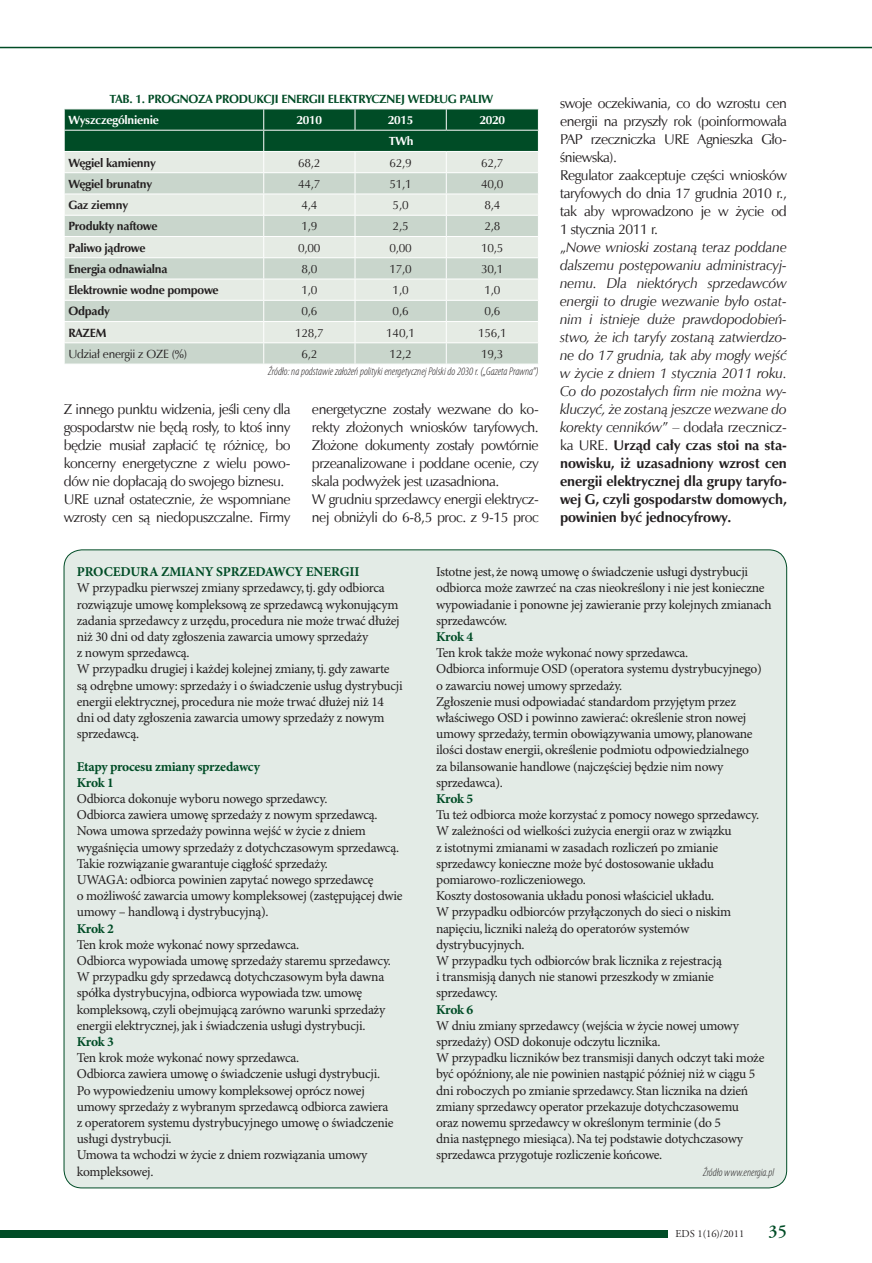
<style>
.page{position:relative;width:872px;height:1263px;background:#fff}
.page>*{position:absolute;margin:0;border:0;box-sizing:border-box;transform-origin:0 0}
.t1{font:600 18px "Adobe Garamond Pro";color:#004c26}
.t2{font:italic 14.25px/18px "Zapf Humnst EU";letter-spacing:-.01em;color:#231f20}
.t3{font:14.25px/18px "Zapf Humnst EU";letter-spacing:-.03em;color:#231f20}
.t4{font:13.5px/16.2px "Minion Pro";letter-spacing:-.02em;color:#231f20}
.t5{font:700 13.5px/16.2px "Minion Pro";letter-spacing:-.015em;color:#004c26}
.t6{font:12px "Zapf Humnst EU";letter-spacing:-.02em;color:#231f20}
.t7{font:700 12px "Zapf Humnst EU";letter-spacing:-.02em;color:#231f20}
.t8{font:700 12px "Zapf Humnst EU";letter-spacing:-.02em;color:#004c26}
.t9{font:700 12px "Zapf Humnst EU";letter-spacing:-.02em;color:#fff}
.t10{font:italic 300 condensed 11.25px "Myriad Pro";color:#231f20}
.t11{font:10.5px "Adobe Garamond Pro";color:#231f20}
.s1{font-style:normal}
.s2{font-weight:700;font-style:normal}
</style>
<div class="page">
<hr style="left:0;top:47px;width:872px;height:1px;background:#004c26">
<div style="left:0;top:1230px;width:668px;height:7px;background:#004c26"></div>
<div style="left:64px;top:550px;width:722px;height:638px;background:#e3ebe6;border-radius:18px"></div>
<svg style="left:64px;top:109px;width:475px;height:255px;background:#b7cbbe"></svg>
<p class="t8" style="left:109px;top:91px;width:385px">Tab. 1. Prognoza produ kcji energ ii elektrycznej według paliw</p>
<p class="t9" style="left:68px;top:113px;width:92px">Wyszczególnienie</p>
<p class="t9" style="left:296px;top:113px;width:27px">2010</p>
<p class="t9" style="left:388px;top:113px;width:27px">2015</p>
<p class="t9" style="left:479px;top:113px;width:27px">2020</p>
<p class="t9" style="left:389px;top:134px;width:26px">TWh</p>
<p class="t7" style="left:68px;top:155px;width:89px">Węgiel kamienny</p>
<p class="t6" style="left:298px;top:155px;width:24px">68,2</p>
<p class="t6" style="left:389px;top:155px;width:24px">62,9</p>
<p class="t6" style="left:481px;top:155px;width:24px">62,7</p>
<p class="t7" style="left:68px;top:176px;width:85px">Węgiel brunatny</p>
<p class="t6" style="left:298px;top:176px;width:24px">44,7</p>
<p class="t6" style="left:389px;top:176px;width:24px">51,1</p>
<p class="t6" style="left:481px;top:176px;width:24px">40,0</p>
<p class="t7" style="left:68px;top:198px;width:61px">Gaz ziemny</p>
<p class="t6" style="left:301px;top:198px;width:17px">4,4</p>
<p class="t6" style="left:392px;top:198px;width:17px">5,0</p>
<p class="t6" style="left:484px;top:198px;width:17px">8,4</p>
<p class="t7" style="left:68px;top:219px;width:91px">Produkty naftowe</p>
<p class="t6" style="left:301px;top:219px;width:17px">1,9</p>
<p class="t6" style="left:392px;top:219px;width:17px">2,5</p>
<p class="t6" style="left:484px;top:219px;width:17px">2,8</p>
<p class="t7" style="left:68px;top:240px;width:79px">Paliwo jądrowe</p>
<p class="t6" style="left:298px;top:240px;width:24px">0,00</p>
<p class="t6" style="left:389px;top:240px;width:24px">0,00</p>
<p class="t6" style="left:481px;top:240px;width:24px">10,5</p>
<p class="t7" style="left:68px;top:261px;width:101px">Energia odnawialna</p>
<p class="t6" style="left:301px;top:261px;width:17px">8,0</p>
<p class="t6" style="left:389px;top:261px;width:24px">17,0</p>
<p class="t6" style="left:481px;top:261px;width:24px">30,1</p>
<p class="t7" style="left:68px;top:283px;width:152px">Elektrownie wodne pompowe</p>
<p class="t6" style="left:301px;top:283px;width:17px">1,0</p>
<p class="t6" style="left:393px;top:283px;width:17px">1,0</p>
<p class="t6" style="left:484px;top:283px;width:17px">1,0</p>
<p class="t7" style="left:68px;top:304px;width:43px">Odpady</p>
<p class="t6" style="left:301px;top:304px;width:17px">0,6</p>
<p class="t6" style="left:393px;top:304px;width:17px">0,6</p>
<p class="t6" style="left:484px;top:304px;width:17px">0,6</p>
<p class="t7" style="left:68px;top:325px;width:8px">RAZE</p>
<p class="t7" style="left:96px;top:325px;width:12px">M</p>
<p class="t6" style="left:295px;top:325px;width:30px">128,7</p>
<p class="t6" style="left:386px;top:325px;width:30px">140,1</p>
<p class="t6" style="left:478px;top:325px;width:30px">156,1</p>
<p class="t6" style="left:68px;top:346px;width:120px">Udział energii z OZE (%)</p>
<p class="t6" style="left:301px;top:346px;width:17px">6,2</p>
<p class="t6" style="left:389px;top:346px;width:24px">12,2</p>
<p class="t6" style="left:481px;top:346px;width:24px">19,3</p>
<p class="t10" style="left:268px;top:365px;width:272px">Źródło: na podstawie założeń polityki energetycznej Polski do 2030 r. („Gazeta Prawna”)</p>
<p class="t3" style="left:64px;top:401px;width:228px">Z innego punktu widzenia, jeśli ceny dla gospodarstw nie będą rosły, to ktoś inny będzie musiał zapłacić tę różnicę, bo koncerny energetyczne z wielu powo&shy;dów nie dopłacają do swojego biznesu.<br>URE uznał ostatecznie, że wspomniane wzrosty cen są niedopuszczalne. Firmy</p>
<p class="t3" style="left:312px;top:401px;width:228px">energetyczne zostały wezwane do ko&shy;rekty złożonych wniosków taryfowych.<br>Złożone dokumenty zostały powtórnie przeanalizowane i poddane ocenie, czy skala podwyżek jest uzasadniona.<br>W grudniu sprzedawcy energii elektrycz&shy;nej obniżyli do 6-8,5 proc. z 9-15 proc</p>
<p class="t2" style="left:560px;top:94px;width:228px"><span class="s1">swoje oczekiwania, co do wzrostu cen energii na przyszły rok (poinformowała PAP rzeczniczka URE Agnieszka Gło&shy;śniewska).<br>Regulator zaakceptuje części wniosków taryfowych do dnia 17 grudnia 2010 r., tak aby wprowadzono je w życie od 1 stycznia 2011 r.<br>„</span>Nowe wnioski zostaną teraz poddane dalszemu postępowaniu administracyj&shy;nemu. Dla niektórych sprzedawców energii to drugie wezwanie było ostat&shy;nim i istnieje duże prawdopodobień&shy;stwo, że ich taryfy zostaną zatwierdzo&shy;ne do 17 grudnia, tak aby mogły wejść w życie z dniem 1 stycznia 2011 roku.<br>Co do pozostałych firm nie można wy&shy;kluczyć, że zostaną jeszcze wezwane do korekty cenników<span class="s1">” – dodała rzecznicz&shy;ka URE.</span> <span class="s2">Urząd cały czas stoi na sta&shy;nowisku, iż uzasadniony wzrost cen energii elektrycznej dla grupy taryfo&shy;wej G, czyli gospodarstw domowych, powinien być jednocyfrowy.</span></p>
<p class="t5" style="left:77px;top:564px;width:284px">Procedura zmiany sprzedawcy energii</p>
<p class="t4" style="left:77px;top:580px;width:327px">W przypadku pierwszej zmiany sprzedawcy, tj. gdy odbiorca rozwiązuje umowę kompleksową ze sprzedawcą wykonującym zadania sprzedawcy z urzędu, procedura nie może trwać dłużej niż 30 dni od daty zgłoszenia zawarcia umowy sprzedaży<br>z nowym sprzedawcą.<br>W przypadku drugiej i każdej kolejnej zmiany, tj. gdy zawarte są odrębne umowy: sprzedaży i o świadczenie usług dystrybucji energii elektrycznej, procedura nie może trwać dłużej niż 14 dni od daty zgłoszenia zawarcia umowy sprzedaży z nowym sprzedawcą.</p>
<p class="t5" style="left:77px;top:759px;width:185px">Etapy procesu zmiany sprzedawcy<br>Krok 1</p>
<p class="t4" style="left:77px;top:791px;width:327px">Odbiorca dokonuje wyboru nowego sprzedawcy.<br>Odbiorca zawiera umowę sprzedaży z nowym sprzedawcą.<br>Nowa umowa sprzedaży powinna wejść w życie z dniem wygaśnięcia umowy sprzedaży z dotychczasowym sprzedawcą.<br>Takie rozwiązanie gwarantuje ciągłość sprzedaży.<br>UWAGA: odbiorca powinien zapytać nowego sprzedawcę<br>o możliwość zawarcia umowy kompleksowej (zastępującej dwie umowy – handlową i dystrybucyjną).</p>
<p class="t5" style="left:77px;top:921px;width:39px">Krok 2</p>
<p class="t4" style="left:77px;top:937px;width:316px">Ten krok może wykonać nowy sprzedawca.<br>Odbiorca wypowiada umowę sprzedaży staremu sprzedawcy.<br>W przypadku gdy sprzedawcą dotychczasowym była dawna spółka dystrybucyjna, odbiorca wypowiada tzw. umowę kompleksową, czyli obejmującą zarówno warunki sprzedaży energii elektrycznej, jak i świadczenia usługi dystrybucji.</p>
<p class="t5" style="left:77px;top:1034px;width:39px">Krok 3</p>
<p class="t4" style="left:77px;top:1050px;width:318px">Ten krok może wykonać nowy sprzedawca.<br>Odbiorca zawiera umowę o świadczenie usługi dystrybucji.<br>Po wypowiedzeniu umowy kompleksowej oprócz nowej umowy sprzedaży z wybranym sprzedawcą odbiorca zawiera z operatorem systemu dystrybucyjnego umowę o świadczenie usługi dystrybucji.<br>Umowa ta wchodzi w życie z dniem rozwiązania umowy kompleksowej.</p>
<p class="t4" style="left:436px;top:564px;width:337px">Istotne jest, że nową umowę o świadczenie usługi dystrybucji odbiorca może zawrzeć na czas nieokreślony i nie jest konieczne wypowiadanie i ponowne jej zawieranie przy kolejnych zmianach sprzedawców.</p>
<p class="t5" style="left:436px;top:629px;width:39px">Krok 4</p>
<p class="t4" style="left:436px;top:645px;width:327px">Ten krok także może wykonać nowy sprzedawca.<br>Odbiorca informuje OSD (operatora systemu dystrybucyjnego) o zawarciu nowej umowy sprzedaży.<br>Zgłoszenie musi odpowiadać standardom przyjętym przez właściwego OSD i powinno zawierać: określenie stron nowej umowy sprzedaży, termin obowiązywania umowy, planowane ilości dostaw energii, określenie podmiotu odpowiedzialnego za bilansowanie handlowe (najczęściej będzie nim nowy sprzedawca).</p>
<p class="t5" style="left:436px;top:791px;width:39px">Krok 5</p>
<p class="t4" style="left:436px;top:807px;width:324px">Tu też odbiorca może korzystać z pomocy nowego sprzedawcy.<br>W zależności od wielkości zużycia energii oraz w związku<br>z istotnymi zmianami w zasadach rozliczeń po zmianie sprzedawcy konieczne może być dostosowanie układu pomiarowo-rozliczeniowego.<br>Koszty dostosowania układu ponosi właściciel układu.<br>W przypadku odbiorców przyłączonych do sieci o niskim napięciu, liczniki należą do operatorów systemów dystrybucyjnych.<br>W przypadku tych odbiorców brak licznika z rejestracją<br>i transmisją danych nie stanowi przeszkody w zmianie sprzedawcy.</p>
<p class="t5" style="left:436px;top:1002px;width:39px">Krok 6</p>
<p class="t4" style="left:436px;top:1018px;width:330px">W dniu zmiany sprzedawcy (wejścia w życie nowej umowy sprzedaży) OSD dokonuje odczytu licznika.<br>W przypadku liczników bez transmisji danych odczyt taki może być opóźniony, ale nie powinien nastąpić później niż w ciągu 5 dni roboczych po zmianie sprzedawcy. Stan licznika na dzień zmiany sprzedawcy operator przekazuje dotychczasowemu oraz nowemu sprzedawcy w określonym terminie (do 5<br>dnia następnego miesiąca). Na tej podstawie dotychczasowy sprzedawca przygotuje rozliczenie końcowe.</p>
<p class="t10" style="left:703px;top:1166px;width:73px">Źródło www.energia.pl</p>
<p class="t11" style="left:675px;top:1228px;width:70px">EDS 1(16)/2011</p>
<h1 class="t1" style="left:768px;top:1221px;width:20px">35</h1>
</div>
